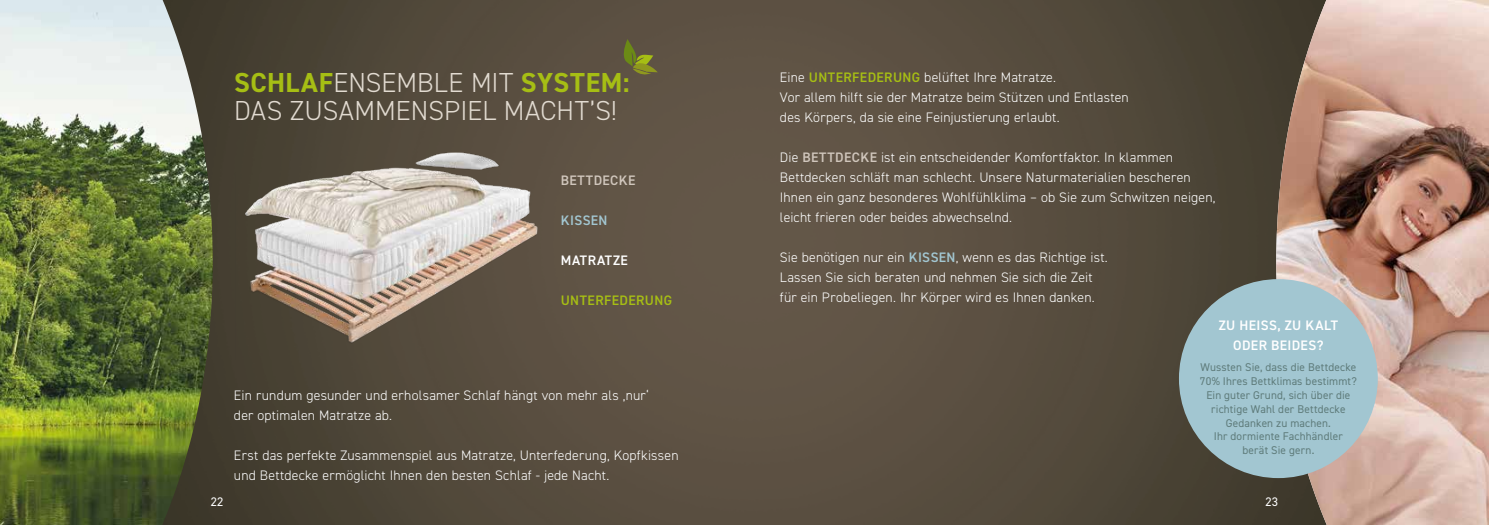
<style>
.page{position:relative;width:1489px;height:525px;background:#fff}
.page>*{position:absolute;margin:0;border:0;box-sizing:border-box;transform-origin:0 0}
.t1{font:300 27.5px/27.5px "DIN2014";letter-spacing:.005em;color:#e2dbd1}
.t2{font:300 13.75px/20px "DIN2014";letter-spacing:.015em;color:#fff}
.t3{font:600 13.75px/20px "DIN2014";letter-spacing:.03em;color:#fff;text-align:center}
.t4{font:600 13.75px "DIN2014";letter-spacing:.03em;color:#a6be14}
.t5{font:600 13.75px "DIN2014";letter-spacing:.035em;color:#d0c6bc}
.t6{font:600 13.75px "DIN2014";letter-spacing:.03em;color:#a2c6d1}
.t7{font:12.38px "DIN2014";color:#fff}
.t8{font:11.25px/13.8px "DIN2014";letter-spacing:.01em;color:#5f7c7b;text-align:center}
.s1{font-weight:700;color:#a6be14}
.s2{font-weight:600;color:#a6be14}
.s3{font-weight:600;color:#d0c6bc}
.s4{font-weight:600;color:#a2c6d1}
</style>
<div class="page">
<img style="left:213px;top:0;width:1063px;height:524px">
<img style="left:0;top:0;width:213px;height:524px">
<img style="left:1276px;top:0;width:212px;height:524px">
<img style="left:234px;top:106px;width:321px;height:253px">
<svg style="left:622px;top:39px;width:35px;height:36px"></svg>
<div style="left:1178px;top:279px;width:199px;height:199px;background:#a2c6d1;border-radius:50%"></div>
<h1 class="t1" style="left:234px;top:69px;width:397px"><span class="s1">SCHLAF</span>ENSEMBLE MIT <span class="s1">SYSTEM:<br></span>DAS ZUSAMMENSPIEL MACHT’S!</h1>
<p class="t5" style="left:561px;top:171px;width:76px">BETTDECKE</p>
<p class="t6" style="left:561px;top:211px;width:48px">KISSEN</p>
<p class="t3" style="left:561px;top:250px;width:69px">MATRATZE</p>
<p class="t4" style="left:561px;top:291px;width:113px">UNTERFEDERUNG</p>
<p class="t2" style="left:234px;top:385px;width:416px">Ein rundum gesunder und erholsamer Schlaf hängt von mehr als ‚nur‘ der optimalen Matratze ab.</p>
<p class="t2" style="left:234px;top:445px;width:446px">Erst das perfekte Zusammenspiel aus Matratze, Unterfederung, Kopfkissen und Bettdecke ermöglicht Ihnen den besten Schlaf - jede Nacht.</p>
<p class="t2" style="left:780px;top:67px;width:350px">Eine <span class="s2">UNTERFEDERUNG</span> belüftet Ihre Matratze.<br>Vor allem hilft sie der Matratze beim Stützen und Entlasten des Körpers, da sie eine Feinjustierung erlaubt.</p>
<p class="t2" style="left:780px;top:147px;width:437px">Die <span class="s3">BETTDECKE</span> ist ein entscheidender Komfortfaktor. In klammen Bettdecken schläft man schlecht. Unsere Naturmaterialien bescheren Ihnen ein ganz besonderes Wohlfühlklima – ob Sie zum Schwitzen neigen, leicht frieren oder beides abwechselnd.</p>
<p class="t2" style="left:780px;top:247px;width:329px">Sie benötigen nur ein <span class="s4">KISSEN</span>, wenn es das Richtige ist.<br>Lassen Sie sich beraten und nehmen Sie sich die Zeit für ein Probeliegen. Ihr Körper wird es Ihnen danken.</p>
<p class="t3" style="left:1218px;top:315px;width:121px">ZU HEISS, ZU KALT<br>ODER BEIDES?</p>
<p class="t8" style="left:1199px;top:360px;width:158px">Wussten Sie, dass die Bettdecke<br>70% Ihres Bettklimas bestimmt?<br>Ein guter Grund, sich über die richtige Wahl der Bettdecke<br>Gedanken zu machen.<br>Ihr dormiente Fachhändler berät Sie gern.</p>
<p class="t7" style="left:211px;top:494px;width:14px">22</p>
<p class="t7" style="left:1265px;top:494px;width:14px">23</p>
</div>
